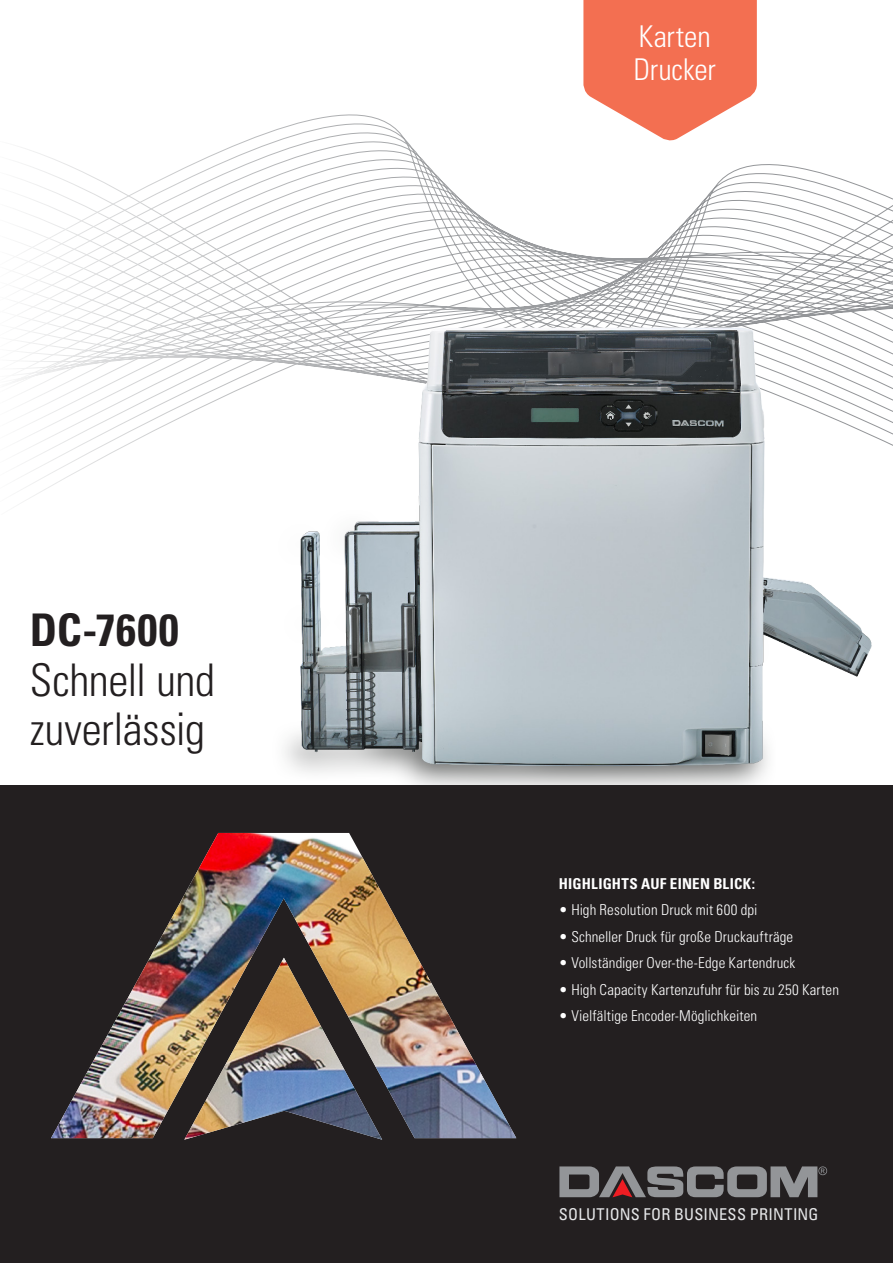
<style>
.page{position:relative;width:893px;height:1263px;background:#fff}
.page>*{position:absolute;margin:0;border:0;box-sizing:border-box;transform-origin:0 0}
.t1{font:300 condensed 45px/49.5px "Univers LT Std";letter-spacing:-.01em;color:#231f20}
.t2{font:700 condensed 45px "Univers LT Std";letter-spacing:.02em;color:#231f20}
.t3{font:300 condensed 30px/33px "Univers LT Std";letter-spacing:-.005em;color:#fff}
.t4{font:condensed 16.35px "Univers LT Std";letter-spacing:.015em;color:#e6e7e9}
.t5{font:300 condensed 15px "Univers LT Std";letter-spacing:.005em;color:#fff}
.t6{font:700 condensed 15px "Univers LT Std";letter-spacing:.01em;color:#fff}
</style>
<div class="page">
<div style="left:0;top:785px;width:893px;height:478px;background:#231f20"></div>
<img style="left:51px;top:833px;width:465px;height:305px">
<svg style="left:17px;top:114px;width:876px;height:388px"></svg>
<svg style="left:559px;top:1166px;width:268px;height:31px"></svg>
<svg style="left:583px;top:0;width:174px;height:143px"></svg>
<img style="left:261px;top:225px;width:632px;height:560px">
<h1 class="t2" style="left:30px;top:602px;width:150px">DC-7600</h1>
<h1 class="t1" style="left:30px;top:655px;width:187px">Schnell und zuverlässig</h1>
<h2 class="t3" style="left:633px;top:19px;width:84px">Karten<br>Drucker</h2>
<p class="t6" style="left:559px;top:874px;width:198px">HIGHLIGHTS AUF EINEN BLICK:</p>
<p class="t5" style="left:559px;top:901px;width:200px">• High Resolution Druck mit 600 dpi</p>
<p class="t5" style="left:559px;top:927px;width:236px">• Schneller Druck für große Druckaufträge</p>
<p class="t5" style="left:559px;top:954px;width:238px">• Vollständiger Over-the-Edge Kartendruck</p>
<p class="t5" style="left:559px;top:980px;width:282px">• High Capacity Kartenzufuhr für bis zu 250 Karten</p>
<p class="t5" style="left:559px;top:1007px;width:200px">• Vielfältige Encoder-Möglichkeiten</p>
<p class="t4" style="left:559px;top:1204px;width:261px">SOLUTIONS FOR BUSINESS PRINTING</p>
</div>
